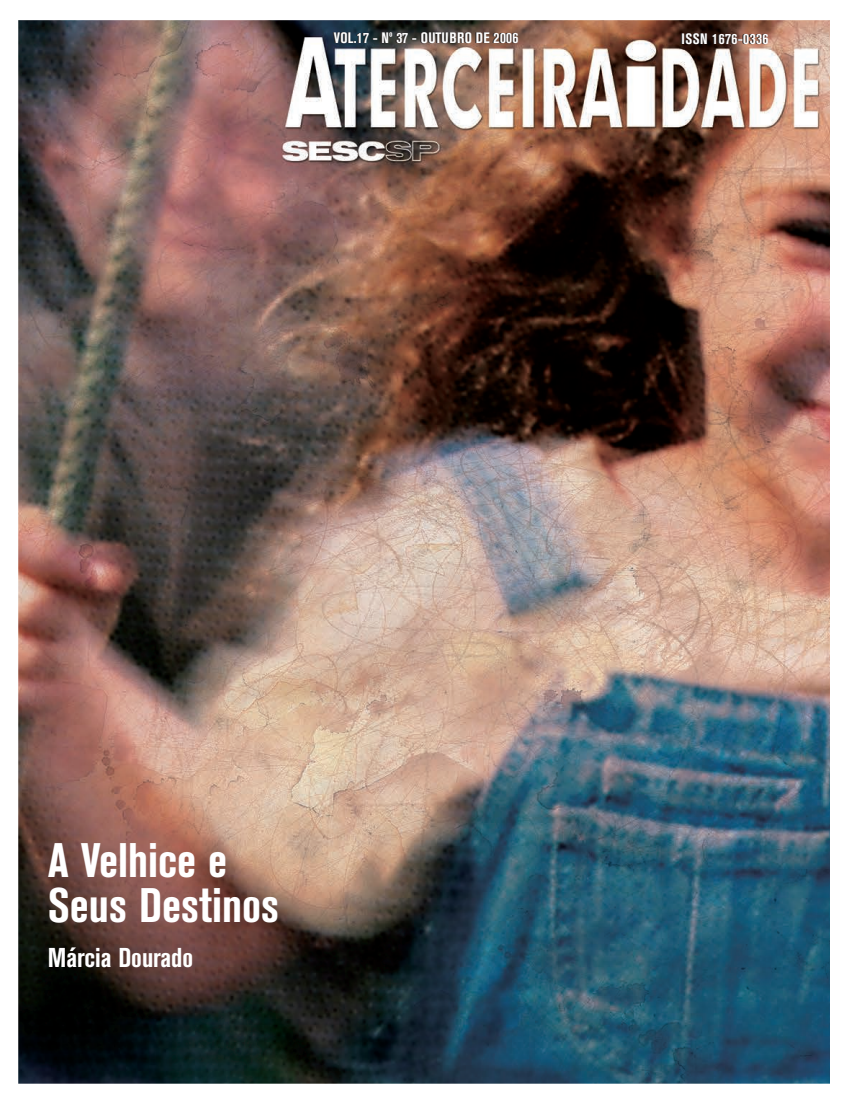
<style>
.page{position:relative;width:851px;height:1106px;background:#fff}
.page>*{position:absolute;margin:0;border:0;box-sizing:border-box;transform-origin:0 0}
.t1{font:700 condensed 48px/45px "Akzidenz Grotesk BE";color:#fff}
.t2{font:700 condensed 27px "Akzidenz Grotesk BE";color:#fff}
.t3{font:700 condensed 15px "Akzidenz Grotesk BE";letter-spacing:.03em;color:#fff}
</style>
<div class="page">
<img style="left:18px;top:20px;width:812px;height:1064px">
<p class="t3" style="left:334px;top:29px;width:186px">VOL.17 - Nº 37 - OUTUBRO DE 2006</p>
<p class="t3" style="left:681px;top:30px;width:88px">ISSN 1676-0336</p>
<h1 class="t1" style="left:48px;top:838px;width:233px">A VELHICE E<br>SEUS DESTINOS</h1>
<h2 class="t2" style="left:48px;top:942px;width:147px">MÁRCIA DOURADO</h2>
</div>
